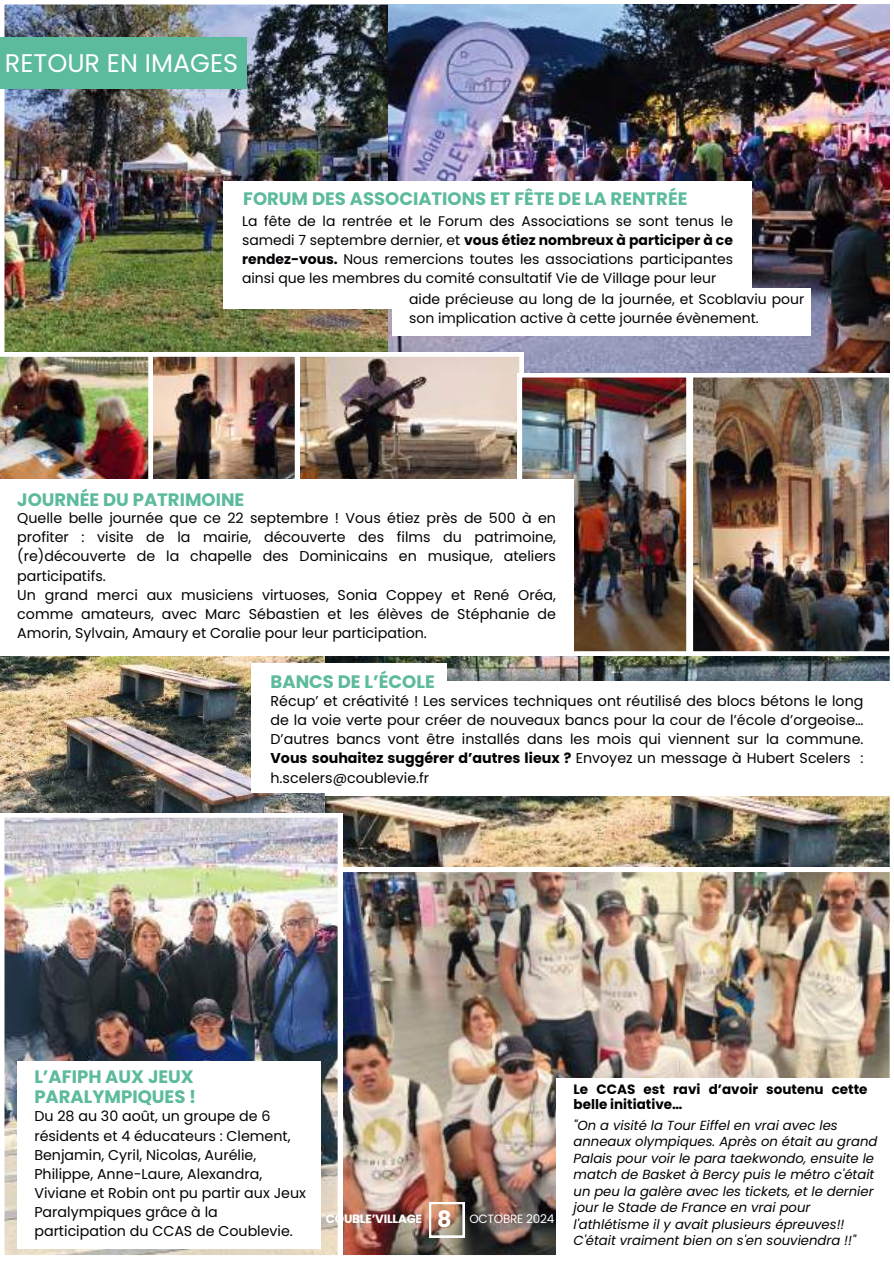
<style>
.page{position:relative;width:894px;height:1264px;background:#fff}
.page>*{position:absolute;margin:0;border:0;box-sizing:border-box;transform-origin:0 0}
.t1{font:25.5px "Poppins";color:#feffff}
.t2{font:700 18px/20.2px "Poppins";color:#5cba9d}
.t3{font:14.25px/19.2px "Poppins";color:#040104}
.t4{font:13.95px/19.2px "Poppins";color:#040104;text-align:justify}
.t5{font:700 13.5px/15.8px "Poppins";color:#040104}
.t6{font:italic 13.2px/16.5px "Poppins";color:#040104}
.t7{font:700 12px "Poppins";letter-spacing:-.02em;color:#fff}
.t8{font:12px "Poppins";letter-spacing:-.02em;color:#fff}
.s1{font-weight:700}
.s2{font-size:22.5px}
</style>
<div class="page">
<img style="left:4px;top:4px;width:384px;height:348px">
<div style="left:0;top:37px;width:247px;height:52px;background:#5cba9d"></div>
<img style="left:324px;top:656px;width:566px;height:211px">
<div style="left:269px;top:681px;width:624px;height:114px;background:#fff"></div>
<img style="left:343px;top:872px;width:547px;height:383px">
<img style="left:388px;top:4px;width:501px;height:369px">
<div style="left:223px;top:182px;width:528px;height:127px;background:#fff"></div>
<img style="left:0;top:656px;width:324px;height:157px">
<img style="left:4px;top:813px;width:338px;height:442px">
<div style="left:18px;top:1061px;width:303px;height:188px;background:#fff"></div>
<div style="left:251px;top:663px;width:195px;height:129px;background:#fff"></div>
<div style="left:556px;top:1078px;width:336px;height:185px;background:#fff"></div>
<svg style="left:429px;top:1201px;width:35px;height:36px"></svg>
<img style="left:523px;top:377px;width:164px;height:275px">
<img style="left:693px;top:377px;width:197px;height:275px">
<img style="left:0;top:352px;width:523px;height:127px">
<div style="left:0;top:479px;width:573px;height:176px;background:#fff"></div>
<div style="left:392px;top:288px;width:419px;height:47px;background:#fff"></div>
<h1 class="t1" style="left:5px;top:49px;width:234px">RETOUR EN IMAGES</h1>
<p class="t2" style="left:243px;top:189px;width:445px">FORUM DES ASSOCIATIONS ET FÊTE DE LA RENTRÉE</p>
<p class="t4" style="left:242px;top:212px;width:492px">La fête de la rentrée et le Forum des Associations se sont tenus le samedi 7 septembre dernier, et <span class="s1">vous étiez nombreux à participer à ce rendez-vous.</span> Nous remercions toutes les associations participantes ainsi que les membres du comité consultatif Vie de Village pour leur</p>
<p class="t2" style="left:17px;top:490px;width:228px">JOURNÉE DU PATRIMOINE</p>
<p class="t4" style="left:409px;top:290px;width:396px">aide précieuse au long de la journée, et Scoblaviu pour son implication active à cette journée évènement.</p>
<p class="t3" style="left:17px;top:508px;width:540px">Quelle belle journée que ce 22 septembre ! Vous étiez près de 500 à en profiter : visite de la mairie, découverte des films du patrimoine, (re)découverte de la chapelle des Dominicains en musique, ateliers participatifs.<br>Un grand merci aux musiciens virtuoses, Sonia Coppey et René Oréa, comme amateurs, avec Marc Sébastien et les élèves de Stéphanie de Amorin, Sylvain, Amaury et Coralie pour leur participation.</p>
<p class="t2" style="left:270px;top:671px;width:166px">BANCS DE L’ÉCOLE</p>
<p class="t3" style="left:270px;top:691px;width:594px;text-align:justify">Récup’ et créativité ! Les services techniques ont réutilisé des blocs bétons le long de la voie verte pour créer de nouveaux bancs pour la cour de l’école d’orgeoise… D’autres bancs vont être installés dans les mois qui viennent sur la commune.<br><span class="s1">Vous souhaitez suggérer d’autres lieux ?</span> Envoyez un message à Hubert Scelers : h.scelers@coublevie.fr</p>
<p class="t2" style="left:34px;top:1066px;width:163px">L’AFIPH AUX JEUX<br>PARALYMPIQUES !</p>
<p class="t3" style="left:34px;top:1106px;width:273px">Du 28 au 30 août, un groupe de 6 résidents et 4 éducateurs : Clement, Benjamin, Cyril, Nicolas, Aurélie, Philippe, Anne-Laure, Alexandra, Viviane et Robin ont pu partir aux Jeux Paralympiques grâce à la participation du CCAS de Coublevie.</p>
<p class="t7" style="left:326px;top:1212px;width:127px">COUBLE’VILLAGE <span class="s2">8</span></p>
<p class="t8" style="left:469px;top:1212px;width:87px">OCTOBRE 2024</p>
<p class="t5" style="left:573px;top:1080px;width:295px">Le CCAS est ravi d’avoir soutenu cette belle initiative…</p>
<p class="t6" style="left:573px;top:1117px;width:305px">"On a visité la Tour Eiffel en vrai avec les anneaux olympiques. Après on était au grand Palais pour voir le para taekwondo, ensuite le match de Basket à Bercy puis le métro c'était un peu la galère avec les tickets, et le dernier jour le Stade de France en vrai pour l'athlétisme il y avait plusieurs épreuves!!<br>C'était vraiment bien on s'en souviendra !!"</p>
</div>
